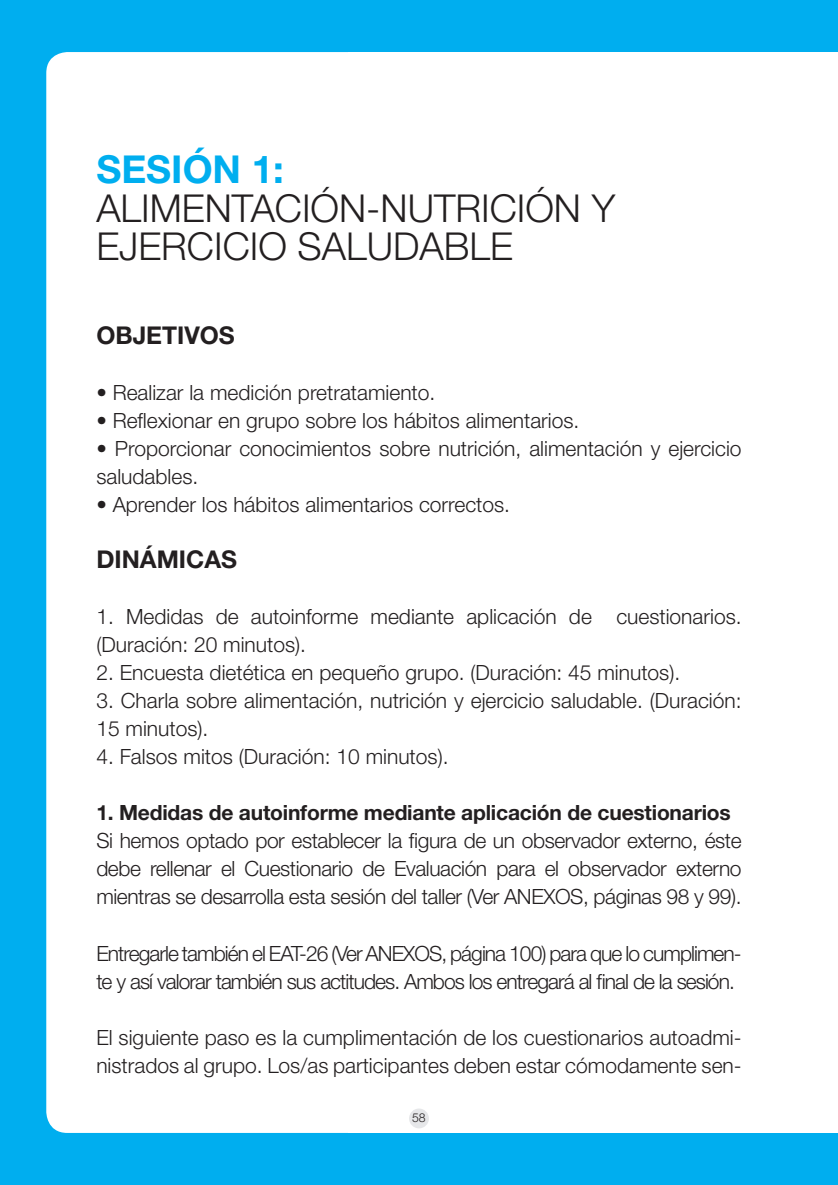
<style>
.page{position:relative;width:838px;height:1185px;background:#fff}
.page>*{position:absolute;margin:0;border:0;box-sizing:border-box;transform-origin:0 0}
.t1{font:300 38.5px/38.5px "Helvetica Neue LT Std";color:#231f20}
.t2{font:700 38.5px "Helvetica Neue LT Std";color:#00aeef}
.t3{font:700 24.5px "Helvetica Neue LT Std";color:#231f20}
.t4{font:300 21px/28px "Helvetica Neue LT Std";color:#231f20}
.t5{font:300 21px/28px "Helvetica Neue LT Std";letter-spacing:-.045em;color:#231f20}
.t6{font:700 21px "Helvetica Neue LT Std";letter-spacing:-.01em;color:#231f20}
.t7{font:300 12.25px "Helvetica Neue LT Std";color:#231f20}
</style>
<div class="page">
<div style="left:0;top:0;width:837px;height:1185px;background:#00aeef"></div>
<div style="left:46px;top:52px;width:695px;height:1081px;background:#fff;border-radius:21px"></div>
<div style="left:348px;top:52px;width:489px;height:1081px;background:#fff"></div>
<div style="left:409px;top:1108px;width:20px;height:20px;background:#e6e7e9;border-radius:50%"></div>
<h1 class="t2" style="left:96px;top:156px;width:189px">SESIÓN 1:</h1>
<h1 class="t1" style="left:96px;top:193px;width:520px">ALIMENTACIÓN-NUTRICIÓN Y<br>EJERCICIO SALUDABLE</h1>
<p class="t3" style="left:96px;top:327px;width:140px">OBJETIVOS</p>
<p class="t4" style="left:96px;top:381px;width:340px">• Realizar la medición pretratamiento.</p>
<p class="t4" style="left:96px;top:409px;width:484px">• Reflexionar en grupo sobre los hábitos alimentarios.</p>
<p class="t4" style="left:96px;top:437px;width:646px">• Proporcionar conocimientos sobre nutrición, alimentación y ejercicio saludables.</p>
<p class="t4" style="left:96px;top:493px;width:415px">• Aprender los hábitos alimentarios correctos.</p>
<p class="t3" style="left:96px;top:551px;width:142px">DINÁMICAS</p>
<p class="t4" style="left:96px;top:605px;width:646px">1. Medidas de autoinforme mediante aplicación de cuestionarios. (Duración: 20 minutos).</p>
<p class="t4" style="left:96px;top:661px;width:585px">2. Encuesta dietética en pequeño grupo. (Duración: 45 minutos).</p>
<p class="t4" style="left:96px;top:689px;width:646px">3. Charla sobre alimentación, nutrición y ejercicio saludable. (Duración:<br>15 minutos).</p>
<p class="t4" style="left:96px;top:745px;width:354px">4. Falsos mitos (Duración: 10 minutos).</p>
<p class="t6" style="left:96px;top:805px;width:636px">1. Medidas de autoinforme mediante aplicación de cuestionarios</p>
<p class="t4" style="left:96px;top:829px;width:646px;text-align:justify">Si hemos optado por establecer la figura de un observador externo, éste debe rellenar el Cuestionario de Evaluación para el observador externo mientras se desarrolla esta sesión del taller (Ver ANEXOS, páginas 98 y 99).</p>
<p class="t5" style="left:96px;top:941px;width:646px">Entregarle también el EAT-26 (Ver ANEXOS, página 100) para que lo cumplimen&shy;te y así valorar también sus actitudes. Ambos los entregará al final de la sesión.</p>
<p class="t4" style="left:96px;top:1025px;width:646px">El siguiente paso es la cumplimentación de los cuestionarios autoadmi&shy;nistrados al grupo. Los/as participantes deben estar cómodamente sen-</p>
<p class="t7" style="left:412px;top:1113px;width:15px">58</p>
</div>
